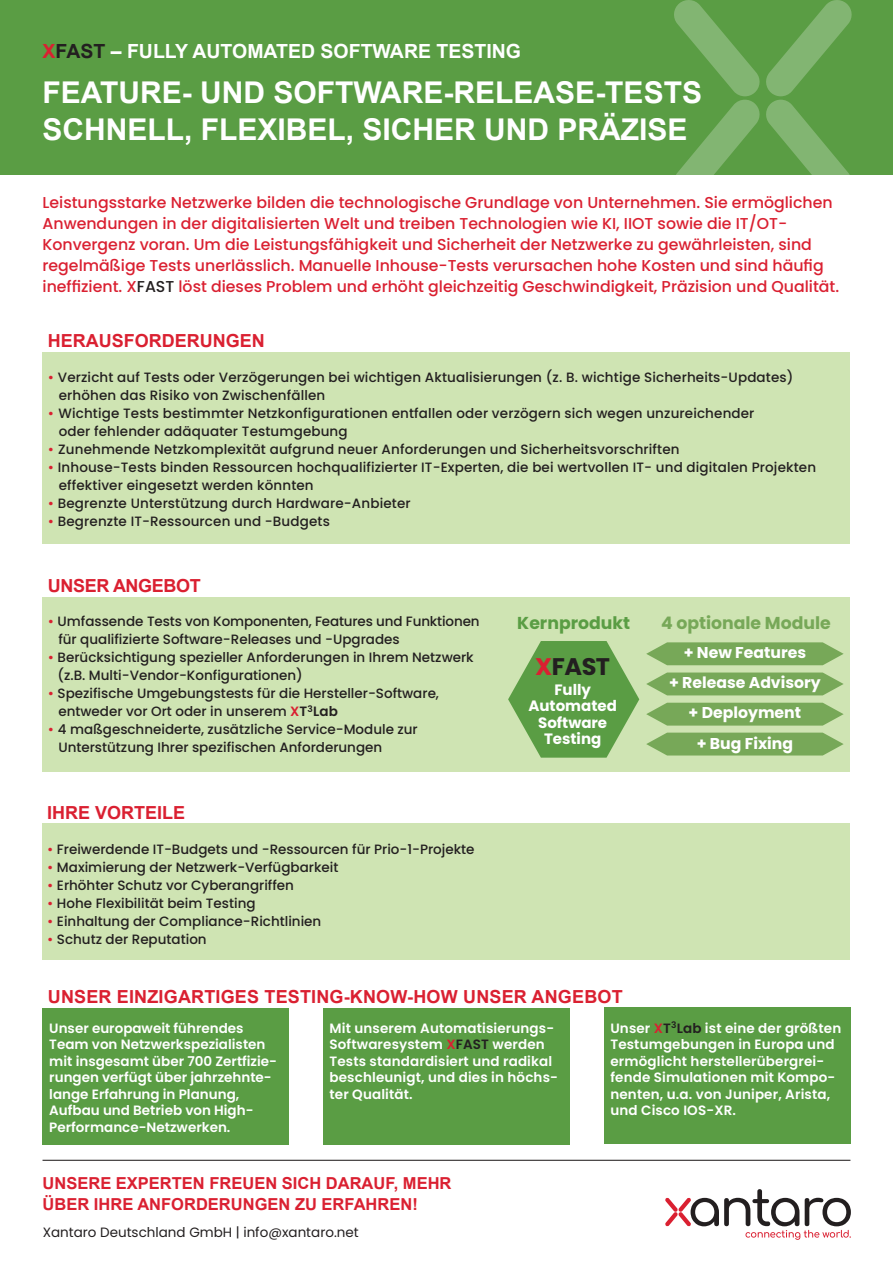
<style>
.page{position:relative;width:893px;height:1263px;background:#fff}
.page>*{position:absolute;margin:0;border:0;box-sizing:border-box;transform-origin:0 0}
.t1{font:700 30px/37.5px "Arial";color:#fff}
.t2{font:700 24px "Poppins";letter-spacing:-.02em;color:#231f20}
.t3{font:700 19.5px "Arial";color:#fff}
.t4{font:700 18px "Arial";letter-spacing:.01em;color:#da2031}
.t5{font:700 18px "Arial";letter-spacing:-.02em;color:#da2031}
.t6{font:700 17.25px "Poppins";color:#77a858}
.t7{font:700 17.25px "Poppins";color:#5a9d44}
.t8{font:700 16.5px/21px "Arial";color:#da2031}
.t9{font:500 15.75px/21px "Poppins";color:#da2031}
.t10{font:700 15.6px/30.2px "Poppins";color:#fff;text-align:center}
.t11{font:700 15px/16.5px "Poppins";color:#fff;text-align:center}
.t12{font:500 13.5px/18px "Poppins";color:#231f20}
.t13{font:600 13.5px/16.5px "Poppins";letter-spacing:.01em;color:#fff}
.t14{font:13.5px "Poppins";color:#231f20}
.s1{color:#da2031}
.s2{color:#231f20}
.s3{font-weight:600;color:#da2031}
.s4{font-weight:600}
</style>
<div class="page">
<div style="left:43px;top:597px;width:807px;height:175px;background:#cfe4b3"></div>
<div style="left:0;top:0;width:893px;height:174px;background:#5a9d44"></div>
<hr style="left:43px;top:1160px;width:807px;height:1px;background:#231f20">
<svg style="left:665px;top:1189px;width:186px;height:51px"></svg>
<div style="left:43px;top:352px;width:807px;height:191px;background:#cfe4b3"></div>
<div style="left:43px;top:823px;width:807px;height:137px;background:#cfe4b3"></div>
<div style="left:43px;top:1009px;width:246px;height:136px;background:#5a9d44"></div>
<div style="left:323px;top:1009px;width:247px;height:136px;background:#5a9d44"></div>
<div style="left:604px;top:1007px;width:246px;height:136px;background:#5a9d44"></div>
<svg style="left:674px;top:0;width:178px;height:175px"></svg>
<svg style="left:508px;top:641px;width:131px;height:117px"></svg>
<svg style="left:646px;top:642px;width:198px;height:23px;background:#81af63"></svg>
<svg style="left:646px;top:672px;width:198px;height:23px;background:#82af63"></svg>
<svg style="left:646px;top:703px;width:198px;height:23px;background:#81af63"></svg>
<svg style="left:646px;top:733px;width:198px;height:22px;background:#80ae61"></svg>
<h3 class="t3" style="left:43px;top:38px;width:480px"><span class="s1">X</span><span class="s2">FAST</span> – FULLY AUTOMATED SOFTWARE TESTING</h3>
<h1 class="t1" style="left:43px;top:74px;width:661px">FEATURE- UND SOFTWARE-RELEASE-TESTS<br>SCHNELL, FLEXIBEL, SICHER UND PRÄZISE</h1>
<p class="t9" style="left:43px;top:192px;width:798px">Leistungsstarke Netzwerke bilden die technologische Grundlage von Unternehmen. Sie ermöglichen Anwendungen in der digitalisierten Welt und treiben Technologien wie KI, IIOT sowie die IT/OT-Konvergenz voran. Um die Leistungsfähigkeit und Sicherheit der Netzwerke zu gewährleisten, sind regelmäßige Tests unerlässlich. Manuelle Inhouse-Tests verursachen hohe Kosten und sind häufig ineffizient. X<span class="s2">FAST</span> löst dieses Problem und erhöht gleichzeitig Geschwindigkeit, Präzision und Qualität.</p>
<h3 class="t4" style="left:48px;top:329px;width:218px">HERAUSFORDERUNGEN</h3>
<p class="t12" style="left:59px;top:368px;width:736px;text-indent:-11px"><span class="s1">•</span> Verzicht auf Tests oder Verzögerungen bei wichtigen Aktualisierungen (z. B. wichtige Sicherheits-Updates) erhöhen das Risiko von Zwischenfällen</p>
<p class="t12" style="left:59px;top:404px;width:697px;text-indent:-11px"><span class="s1">•</span> Wichtige Tests bestimmter Netzkonfigurationen entfallen oder verzögern sich wegen unzureichender oder fehlender adäquater Testumgebung</p>
<p class="t12" style="left:48px;top:440px;width:633px"><span class="s1">•</span> Zunehmende Netzkomplexität aufgrund neuer Anforderungen und Sicherheitsvorschriften</p>
<p class="t12" style="left:59px;top:458px;width:759px;text-indent:-11px"><span class="s1">•</span> Inhouse-Tests binden Ressourcen hochqualifizierter IT-Experten, die bei wertvollen IT- und digitalen Projekten effektiver eingesetzt werden könnten</p>
<p class="t12" style="left:48px;top:494px;width:364px"><span class="s1">•</span> Begrenzte Unterstützung durch Hardware-Anbieter</p>
<p class="t12" style="left:48px;top:512px;width:284px"><span class="s1">•</span> Begrenzte IT-Ressourcen und -Budgets</p>
<h3 class="t5" style="left:48px;top:574px;width:155px">UNSER ANGEBOT</h3>
<p class="t12" style="left:58px;top:613px;width:423px;text-indent:-11px"><span class="s1">•</span> Umfassende Tests von Komponenten, Features und Funktionen für qualifizierte Software-Releases und -Upgrades</p>
<p class="t12" style="left:57px;top:649px;width:418px;text-indent:-10px"><span class="s1">•</span> Berücksichtigung spezieller Anforderungen in Ihrem Netzwerk (z.B. Multi-Vendor-Konfigurationen)</p>
<p class="t12" style="left:58px;top:685px;width:382px;text-indent:-11px"><span class="s1">•</span> Spezifische Umgebungstests für die Hersteller-Software, entweder vor Ort oder in unserem <span class="s3">X</span><span class="s4">T</span><sup>3</sup><span class="s4">Lab</span></p>
<p class="t12" style="left:58px;top:721px;width:361px;text-indent:-11px"><span class="s1">•</span> 4 maßgeschneiderte, zusätzliche Service-Module zur<br>Unterstützung Ihrer spezifischen Anforderungen</p>
<h3 class="t4" style="left:47px;top:801px;width:140px">IHRE VORTEILE</h3>
<p class="t12" style="left:47px;top:840px;width:429px"><span class="s1">•</span> Freiwerdende IT-Budgets und -Ressourcen für Prio-1-Projekte</p>
<p class="t12" style="left:47px;top:858px;width:293px"><span class="s1">•</span> Maximierung der Netzwerk-Verfügbarkeit</p>
<p class="t12" style="left:47px;top:876px;width:248px"><span class="s1">•</span> Erhöhter Schutz vor Cyberangriffen</p>
<p class="t12" style="left:47px;top:894px;width:210px"><span class="s1">•</span> Hohe Flexibilität beim Testing</p>
<p class="t12" style="left:47px;top:912px;width:276px"><span class="s1">•</span> Einhaltung der Compliance-Richtlinien</p>
<p class="t12" style="left:47px;top:930px;width:161px"><span class="s1">•</span> Schutz der Reputation</p>
<p class="t7" style="left:517px;top:613px;width:114px">Kernprodukt</p>
<p class="t6" style="left:661px;top:613px;width:171px">4 optionale Module</p>
<p class="t10" style="left:669px;top:638px;width:153px">+ New Features<br>+ Release Advisory + Deployment<br>+ Bug Fixing</p>
<h2 class="t2" style="left:535px;top:653px;width:76px"><span class="s1">X</span>FAST</h2>
<p class="t11" style="left:528px;top:681px;width:90px">Fully<br>Automated<br>Software<br>Testing</p>
<h3 class="t4" style="left:48px;top:985px;width:576px">UNSER EINZIGARTIGES TESTING-KNOW-HOW UNSER ANGEBOT</h3>
<p class="t13" style="left:49px;top:1020px;width:229px">Unser europaweit führendes<br>Team von Netzwerkspezialisten mit insgesamt über 700 Zertfizie&shy;rungen verfügt über jahrzehnte&shy;lange Erfahrung in Planung,<br>Aufbau und Betrieb von High-<br>Performance-Netzwerken.</p>
<p class="t13" style="left:330px;top:1020px;width:230px">Mit unserem Automatisierungs-<br>Softwaresystem <span class="s1">X</span><span class="s2">FAST</span> werden<br>Tests standardisiert und radikal beschleunigt, und dies in höchs&shy;ter Qualität.</p>
<p class="t13" style="left:610px;top:1020px;width:232px">Unser <span class="s1">X</span><span class="s2">T</span><sup>3</sup><span class="s2">Lab</span> ist eine der größten<br>Testumgebungen in Europa und ermöglicht herstellerübergrei&shy;fende Simulationen mit Kompo&shy;nenten, u.a. von Juniper, Arista, und Cisco IOS-XR.</p>
<p class="t8" style="left:43px;top:1173px;width:410px">UNSERE EXPERTEN FREUEN SICH DARAUF, MEHR<br>ÜBER IHRE ANFORDERUNGEN ZU ERFAHREN!</p>
<p class="t14" style="left:43px;top:1224px;width:318px">Xantaro Deutschland GmbH | info@xantaro.net</p>
</div>
